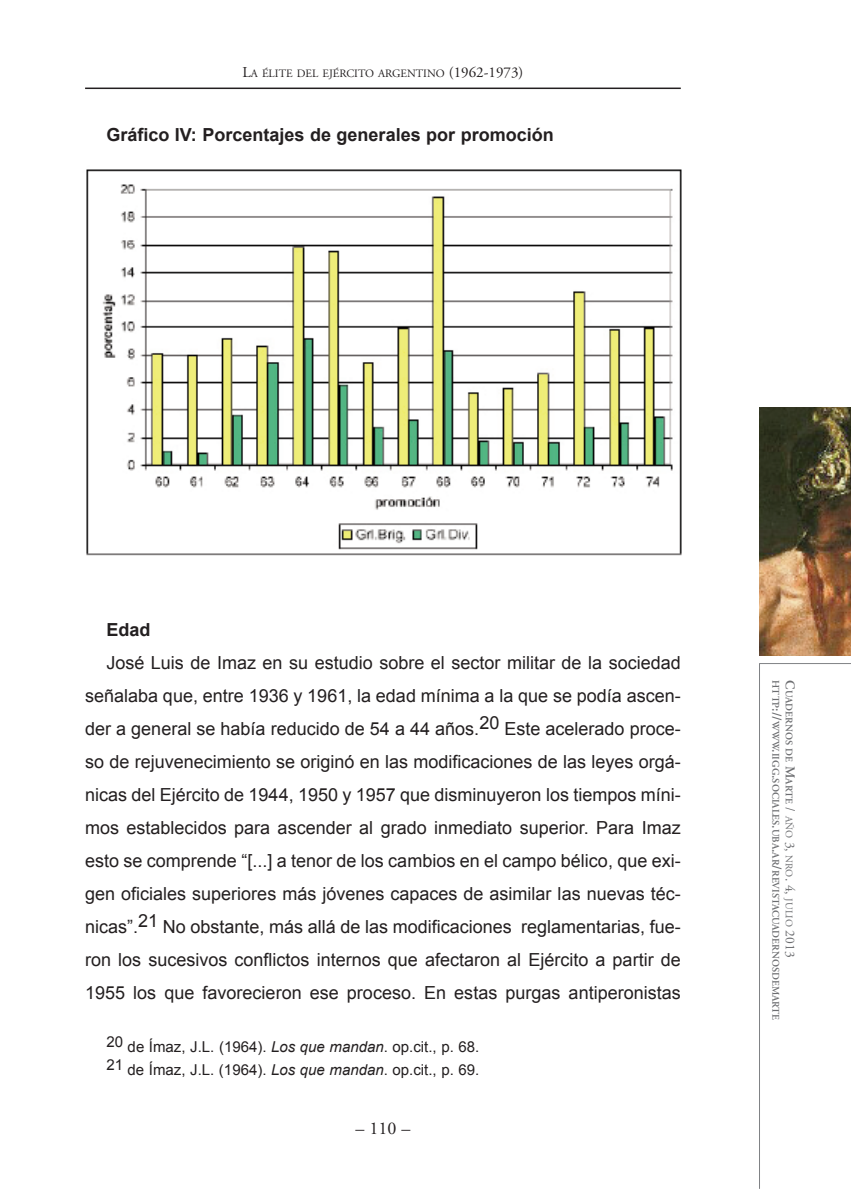
<style>
.page{position:relative;width:851px;height:1191px;background:#fff}
.page>*{position:absolute;margin:0;border:0;box-sizing:border-box;transform-origin:0 0}
.t1{font:18px/33px "Arial";color:#231f20;text-align:justify}
.t2{font:700 18px "Arial";color:#231f20}
.t3{font:18px "Adobe Garamond";color:#231f20}
.t4{font:15px/23px "Arial";color:#231f20}
.t5{font:11.25px "Adobe Garamond";color:#231f20}
.t6{font:600 10.2px/13.4px "Adobe Garamond";color:#6c6d70}
.s1{font-size:15px}
.s2{font-style:italic}
.s3{font-size:13.5px}
.s4{font-weight:400;font-size:13.5px}
.s5{font-weight:400}
</style>
<div class="page">
<hr style="left:85px;top:88px;width:595px;height:1px;background:#231f20">
<hr style="left:759px;top:663px;width:91px;height:1px;background:#808285">
<hr style="left:759px;top:663px;width:1px;height:525px;background:#808285">
<img style="left:759px;top:407px;width:91px;height:248px">
<img style="left:86px;top:169px;width:596px;height:387px">
<p class="t5" style="left:242px;top:69px;width:282px"><span class="s1">L</span>A ÉLITE DEL EJÉRCITO ARGENTINO <span class="s1">(1962-1973)</span></p>
<p class="t2" style="left:106px;top:124px;width:449px">Gráfico IV: Porcentajes de generales por promoción</p>
<p class="t2" style="left:106px;top:619px;width:46px">Edad</p>
<p class="t1" style="left:85px;top:646px;width:597px;text-indent:21px">José Luis de Imaz en su estudio sobre el sector militar de la sociedad señalaba que, entre 1936 y 1961, la edad mínima a la que se podía ascen&shy;der a general se había reducido de 54 a 44 años.20 Este acelerado proce&shy;so de rejuvenecimiento se originó en las modificaciones de las leyes orgá&shy;nicas del Ejército de 1944, 1950 y 1957 que disminuyeron los tiempos míni&shy;mos establecidos para ascender al grado inmediato superior. Para Imaz esto se comprende “[...] a tenor de los cambios en el campo bélico, que exi&shy;gen oficiales superiores más jóvenes capaces de asimilar las nuevas téc&shy;nicas”.21 No obstante, más allá de las modificaciones reglamentarias, fue&shy;ron los sucesivos conflictos internos que afectaron al Ejército a partir de 1955 los que favorecieron ese proceso. En estas purgas antiperonistas</p>
<p class="t4" style="left:106px;top:1035px;width:374px">20 de Ímaz, J.L. (1964). <span class="s2">Los que mandan</span>. op.cit., p. 68.<br>21 de Ímaz, J.L. (1964). <span class="s2">Los que mandan</span>. op.cit., p. 69.</p>
<p class="t3" style="left:355px;top:1120px;width:56px">– 110 –</p>
<p class="t6" style="left:794px;top:680px;width:341px;rotate:90deg"><span class="s3">C</span>UADERNOS DE <span class="s3">M</span>ARTE <span class="s4">/</span> <span class="s5">AÑO</span> <span class="s4">3,</span> <span class="s5">NRO</span><span class="s4">. 4,</span> <span class="s5">JULIO</span> <span class="s4">2013<br></span>HTTP<span class="s3">://</span>WWW<span class="s3">.</span>IIGG<span class="s3">.</span>SOCIALES<span class="s3">.</span>UBA<span class="s3">.</span>AR<span class="s3">/</span>REVISTACUADERNOSDEMARTE</p>
</div>
